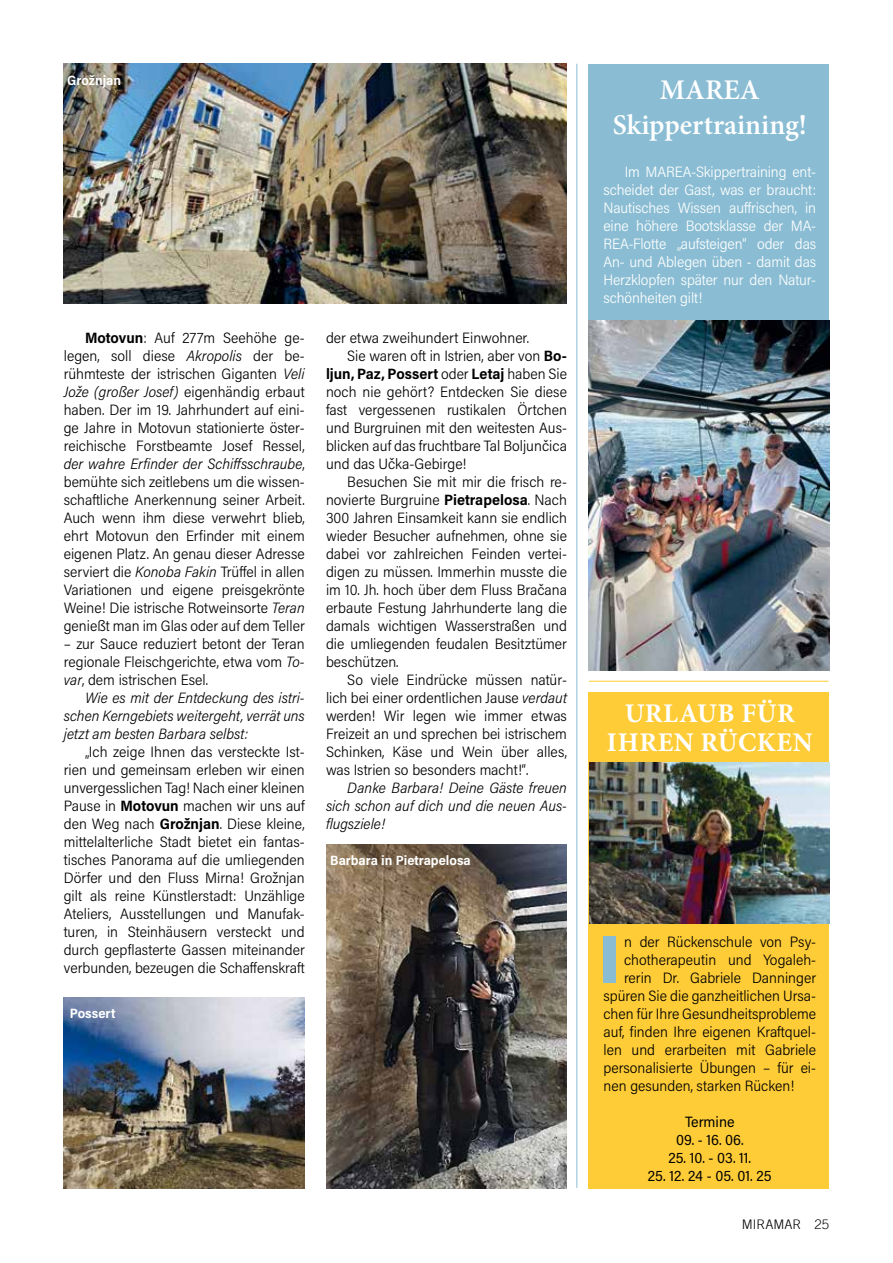
<style>
.page{position:relative;width:893px;height:1263px;background:#fff}
.page>*{position:absolute;margin:0;border:0;box-sizing:border-box;transform-origin:0 0}
.t1{font:900 67.5px "Acumin Pro Semi Cond";color:#8abdd3}
.t2{font:600 28.5px/34.2px "Minion Pro";color:#fff;text-align:center}
.t3{font:700 27px/29.1px "Minion Pro";letter-spacing:.02em;color:#fff;text-align:center}
.t4{font:300 15px/18px "Acumin Pro Semi Cond";color:#000;text-align:justify}
.t5{font:300 15px/18px "Acumin Pro Semi Cond";letter-spacing:-.01em;color:#fff;text-align:justify}
.t6{font:italic 300 15px/18px "Acumin Pro Semi Cond";color:#000;text-align:justify}
.t7{font:15px "Acumin Pro Semi Cond";color:#000}
.t8{font:700 15px "Acumin Pro Semi Cond";color:#000}
.t9{font:700 13.5px "Acumin Pro Semi Cond";color:#fff}
.t10{font:300 13.2px "Trade Gothic LT";color:#000}
.s1{font-weight:700}
.s2{font-style:italic}
.s3{font-weight:300}
</style>
<div class="page">
<div style="left:588px;top:64px;width:241px;height:473px;background:#8abdd3"></div>
<div style="left:588px;top:692px;width:241px;height:497px;background:#fecc37"></div>
<img style="left:588px;top:320px;width:241px;height:350px">
<img style="left:326px;top:844px;width:241px;height:344px">
<img style="left:64px;top:997px;width:241px;height:191px">
<img style="left:64px;top:64px;width:503px;height:239px">
<hr style="left:576px;top:64px;width:1px;height:1124px;background:#8abdd3">
<hr style="left:589px;top:681px;width:239px;height:1px;background:#fecc37">
<img style="left:589px;top:763px;width:240px;height:161px">
<p class="t9" style="left:67px;top:70px;width:55px">Grožnjan</p>
<p class="t4" style="left:64px;top:328px;width:242px;text-indent:21px"><span class="s1">Motovun</span>: Auf 277m Seehöhe ge&shy;legen, soll diese <span class="s2">Akropolis</span> der be&shy;rühmteste der istrischen Giganten <span class="s2">Veli Jože (großer Josef)</span> eigenhändig erbaut haben. Der im 19. Jahrhundert auf eini&shy;ge Jahre in Motovun stationierte öster&shy;reichische Forstbeamte Josef Ressel, <span class="s2">der wahre Erfinder der Schiffsschraube</span>, bemühte sich zeitlebens um die wissen&shy;schaftliche Anerkennung seiner Arbeit.<br>Auch wenn ihm diese verwehrt blieb, ehrt Motovun den Erfinder mit einem eigenen Platz. An genau dieser Adresse serviert die <span class="s2">Konoba Fakin</span> Trüffel in allen Variationen und eigene preisgekrönte Weine! Die istrische Rotweinsorte <span class="s2">Teran </span>genießt man im Glas oder auf dem Teller</p>
<p class="t4" style="left:64px;top:634px;width:242px">– zur Sauce reduziert betont der Teran regionale Fleischgerichte, etwa vom <span class="s2">To&shy;var</span>, dem istrischen Esel.</p>
<p class="t6" style="left:64px;top:688px;width:242px;text-indent:21px">Wie es mit der Entdeckung des istri&shy;schen Kerngebiets weitergeht, verrät uns jetzt am besten Barbara selbst:</p>
<p class="t4" style="left:64px;top:742px;width:242px;text-indent:21px">„Ich zeige Ihnen das versteckte Ist&shy;rien und gemeinsam erleben wir einen unvergesslichen Tag! Nach einer kleinen Pause in <span class="s1">Motovun</span> machen wir uns auf den Weg nach <span class="s1">Grožnjan</span>. Diese kleine, mittelalterliche Stadt bietet ein fantas&shy;tisches Panorama auf die umliegenden Dörfer und den Fluss Mirna! Grožnjan gilt als reine Künstlerstadt: Unzählige Ateliers, Ausstellungen und Manufak&shy;turen, in Steinhäusern versteckt und durch gepflasterte Gassen miteinander verbunden, bezeugen die Schaffenskraft</p>
<p class="t9" style="left:70px;top:1003px;width:47px">Possert</p>
<p class="t4" style="left:326px;top:328px;width:205px">der etwa zweihundert Einwohner.</p>
<p class="t4" style="left:347px;top:346px;width:221px">Sie waren oft in Istrien, aber von <span class="s1">Bo-</span></p>
<p class="t8" style="left:326px;top:363px;width:242px">ljun, Paz, Possert <span class="s3">oder</span> Letaj <span class="s3">haben Sie</span></p>
<p class="t4" style="left:326px;top:382px;width:242px">noch nie gehört? Entdecken Sie diese</p>
<p class="t4" style="left:326px;top:400px;width:242px">fast vergessenen rustikalen Örtchen</p>
<p class="t4" style="left:326px;top:418px;width:242px">und Burgruinen mit den weitesten Aus-</p>
<p class="t4" style="left:326px;top:436px;width:242px">blicken auf das fruchtbare Tal Boljunčica</p>
<p class="t4" style="left:326px;top:454px;width:142px">und das Učka-Gebirge!</p>
<p class="t4" style="left:347px;top:472px;width:221px">Besuchen Sie mit mir die frisch re-</p>
<p class="t4" style="left:326px;top:490px;width:242px">novierte Burgruine <span class="s1">Pietrapelosa</span>. Nach</p>
<p class="t4" style="left:326px;top:508px;width:242px">300 Jahren Einsamkeit kann sie endlich</p>
<p class="t4" style="left:326px;top:526px;width:242px">wieder Besucher aufnehmen, ohne sie</p>
<p class="t4" style="left:326px;top:544px;width:242px">dabei vor zahlreichen Feinden vertei-</p>
<p class="t4" style="left:326px;top:562px;width:242px">digen zu müssen. Immerhin musste die</p>
<p class="t4" style="left:326px;top:580px;width:242px">im 10. Jh. hoch über dem Fluss Bračana</p>
<p class="t4" style="left:326px;top:598px;width:242px">erbaute Festung Jahrhunderte lang die</p>
<p class="t4" style="left:326px;top:616px;width:242px">damals wichtigen Wasserstraßen und</p>
<p class="t4" style="left:326px;top:634px;width:242px">die umliegenden feudalen Besitztümer</p>
<p class="t4" style="left:326px;top:652px;width:74px">beschützen.</p>
<p class="t4" style="left:347px;top:670px;width:221px">So viele Eindrücke müssen natür-</p>
<p class="t4" style="left:326px;top:688px;width:242px">lich bei einer ordentlichen Jause <span class="s2">verdaut</span></p>
<p class="t4" style="left:326px;top:706px;width:242px">werden! Wir legen wie immer etwas</p>
<p class="t4" style="left:326px;top:724px;width:242px">Freizeit an und sprechen bei istrischem</p>
<p class="t4" style="left:326px;top:742px;width:242px">Schinken, Käse und Wein über alles,</p>
<p class="t4" style="left:326px;top:760px;width:204px">was Istrien so besonders macht!“.</p>
<p class="t6" style="left:326px;top:778px;width:242px;text-indent:21px">Danke Barbara! Deine Gäste freuen sich schon auf dich und die neuen Aus&shy;flugsziele!</p>
<p class="t9" style="left:330px;top:850px;width:142px">Barbara in Pietrapelosa</p>
<h2 class="t2" style="left:613px;top:73px;width:196px">MAREA<br>Skippertraining!</h2>
<p class="t5" style="left:603px;top:162px;width:214px;text-indent:21px">Im MAREA-Skippertraining ent&shy;scheidet der Gast, was er braucht:<br>Nautisches Wissen auffrischen, in eine höhere Bootsklasse der MA-REA-Flotte „aufsteigen“ oder das An- und Ablegen üben - damit das Herzklopfen später nur den Natur&shy;schönheiten gilt!</p>
<h3 class="t3" style="left:607px;top:698px;width:207px">URLAUB FÜR<br>IHREN RÜCKEN</h3>
<h1 class="t1" style="left:599px;top:912px;width:23px">I</h1>
<p class="t4" style="left:624px;top:932px;width:194px">n der Rückenschule von Psy-</p>
<p class="t4" style="left:624px;top:950px;width:194px">chotherapeutin und Yogaleh-</p>
<p class="t4" style="left:624px;top:968px;width:194px">rerin Dr. Gabriele Danninger</p>
<p class="t4" style="left:603px;top:986px;width:214px">spüren Sie die ganzheitlichen Ursa-</p>
<p class="t4" style="left:603px;top:1004px;width:214px">chen für Ihre Gesundheitsprobleme</p>
<p class="t4" style="left:603px;top:1022px;width:214px">auf, finden Ihre eigenen Kraftquel-</p>
<p class="t4" style="left:603px;top:1040px;width:214px">len und erarbeiten mit Gabriele</p>
<p class="t4" style="left:603px;top:1058px;width:214px">personalisierte Übungen – für ei-</p>
<p class="t4" style="left:603px;top:1076px;width:192px">nen gesunden, starken Rücken!</p>
<p class="t7" style="left:685px;top:1111px;width:51px">Termine</p>
<p class="t7" style="left:676px;top:1129px;width:69px">09. - 16. 06.</p>
<p class="t7" style="left:668px;top:1147px;width:84px">25. 10. - 03. 11.</p>
<p class="t7" style="left:648px;top:1165px;width:125px">25. 12. 24 - 05. 01. 25</p>
<p class="t10" style="left:742px;top:1216px;width:89px">MIRAMAR 25</p>
</div>
